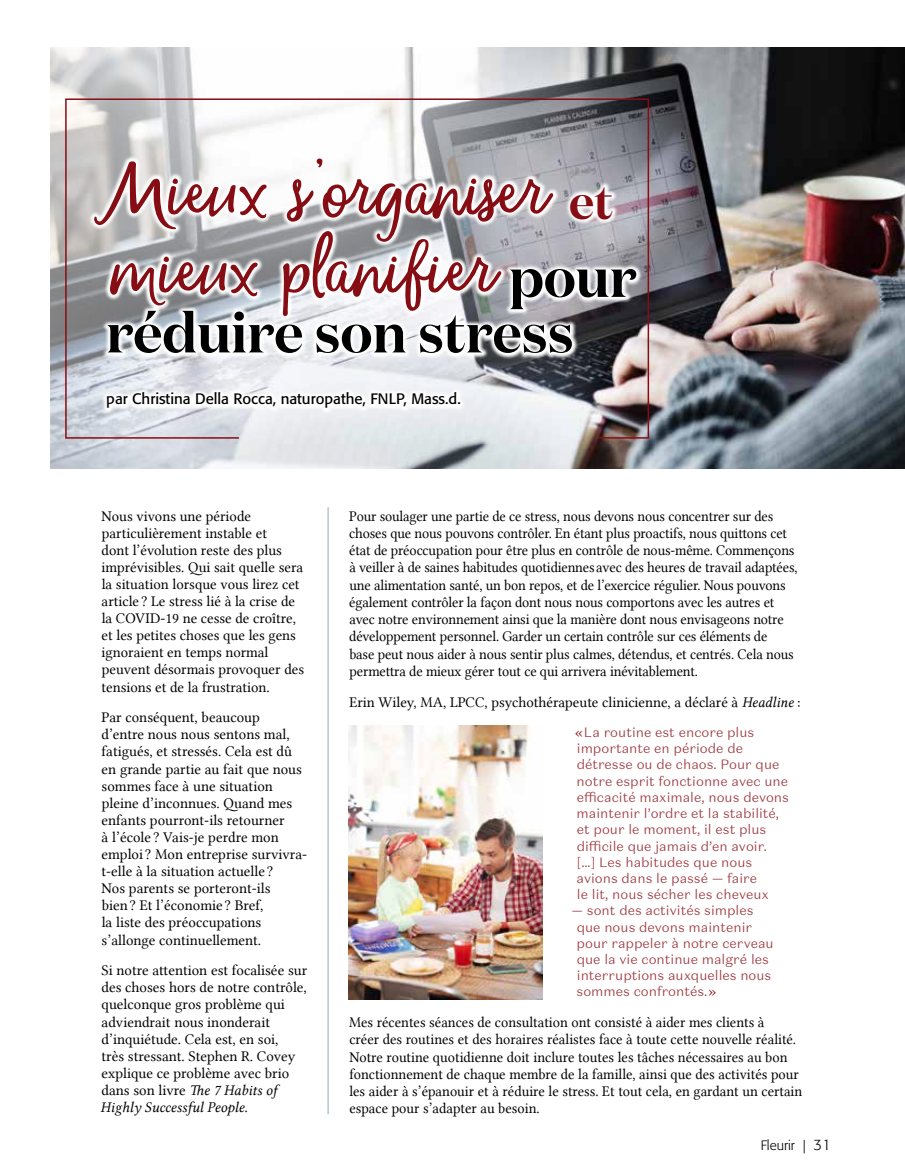
<style>
.page{position:relative;width:905px;height:1175px;background:#fff}
.page>*{position:absolute;margin:0;border:0;box-sizing:border-box;transform-origin:0 0}
.t1{font:78px/78px "Money Penny Script";color:#860d14}
.t2{font:600 55.5px "Domaine Disp";color:#000}
.t3{font:15px/17.1px "Lin Libertine";color:#000}
.t4{font:15px/17.2px "Lin Libertine";color:#000;scale:.95 1}
.t5{font:15px/17.2px "Lin Libertine";color:#000;scale:.96 1}
.t6{font:15px "Formata";color:#000}
.t7{font:15px "Lin Libertine I";color:#000}
.t8{font:300 13.5px/16.2px "Domaine Sans Text";color:#9e3d43}
.t9{font:300 13.5px "Formata";color:#000}
.s1{font-family:"Domaine Disp";font-weight:600;font-size:48px}
.s2{font-family:"Domaine Disp";font-weight:600;font-size:55.5px;color:#000}
.s3{font-family:"Lin Libertine I"}
.s4{color:#860d14}
.s5{font-size:15px}
</style>
<div class="page">
<img style="left:51px;top:48px;width:853px;height:420px">
<hr style="left:328px;top:507px;width:1px;height:607px;background:#97a8b2">
<svg style="left:64px;top:98px;width:585px;height:341px"></svg>
<img style="left:349px;top:725px;width:193px;height:274px">
<h1 class="t1" style="left:102px;top:153px;width:536px">Mieux s’organiser <span class="s1">et </span>mieux planifier <span class="s2">pour</span></h1>
<h2 class="t2" style="left:106px;top:297px;width:469px">réduire son stress</h2>
<p class="t6" style="left:106px;top:390px;width:356px">par Christina Della Rocca, naturopathe, FNLP, Mass.d.</p>
<p class="t3" style="left:102px;top:507px;width:204px">Nous vivons une période particulièrement instable et<br>dont l’évolution reste des plus imprévisibles. Qui sait quelle sera la situation lorsque vous lirez cet article ? Le stress lié à la crise de la COVID‑19 ne cesse de croître, et les petites choses que les gens ignoraient en temps normal peuvent désormais provoquer des tensions et de la frustration.</p>
<p class="t3" style="left:101px;top:708px;width:207px">Par conséquent, beaucoup<br>d’entre nous nous sentons mal, fatigués, et stressés. Cela est dû en grande partie au fait que nous sommes face à une situation pleine d’inconnues. Quand mes enfants pourront-ils retourner<br>à l’école ? Vais-je perdre mon emploi ? Mon entreprise survivra&shy;t-elle à la situation actuelle ?<br>Nos parents se porteront-ils<br>bien ? Et l’économie ? Bref,<br>la liste des préoccupations s’allonge continuellement.</p>
<p class="t3" style="left:101px;top:961px;width:207px">Si notre attention est focalisée sur des choses hors de notre contrôle, quelconque gros problème qui adviendrait nous inonderait d’inquiétude. Cela est, en soi,<br>très stressant. Stephen R. Covey explique ce problème avec brio dans son livre <span class="s3">The 7 Habits of</span></p>
<p class="t7" style="left:101px;top:1098px;width:148px">Highly Successful People.</p>
<p class="t4" style="left:349px;top:507px;width:473px">Pour soulager une partie de ce stress, nous devons nous concentrer sur des choses que nous pouvons contrôler. En étant plus proactifs, nous quittons cet état de préoccupation pour être plus en contrôle de nous-même. Commençons à veiller à de saines habitudes quotidiennes avec des heures de travail adaptées, une alimentation santé, un bon repos, et de l’exercice régulier. Nous pouvons également contrôler la façon dont nous nous comportons avec les autres et avec notre environnement ainsi que la manière dont nous envisageons notre développement personnel. Garder un certain contrôle sur ces éléments de<br>base peut nous aider à nous sentir plus calmes, détendus, et centrés. Cela nous permettra de mieux gérer tout ce qui arrivera inévitablement.</p>
<p class="t3" style="left:349px;top:694px;width:453px">Erin Wiley, MA, LPCC, psychothérapeute clinicienne, a déclaré à <span class="s3">Headline</span> :</p>
<p class="t8" style="left:575px;top:724px;width:215px"><span class="s4">«</span> La routine est encore plus importante en période de détresse ou de chaos. Pour que notre esprit fonctionne avec une efficacité maximale, nous devons maintenir l’ordre et la stabilité, et pour le moment, il est plus difficile que jamais d’en avoir.<br>[…] Les habitudes que nous avions dans le passé — faire<br>le lit, nous sécher les cheveux</p>
<p class="t8" style="left:576px;top:902px;width:199px;text-indent:-5px">— sont des activités simples que nous devons maintenir pour rappeler à notre cerveau que la vie continue malgré les interruptions auxquelles nous sommes confrontés. <span class="s4">»</span></p>
<p class="t5" style="left:349px;top:1013px;width:473px">Mes récentes séances de consultation ont consisté à aider mes clients à<br>créer des routines et des horaires réalistes face à toute cette nouvelle réalité.<br>Notre routine quotidienne doit inclure toutes les tâches nécessaires au bon fonctionnement de chaque membre de la famille, ainsi que des activités pour les aider à s’épanouir et à réduire le stress. Et tout cela, en gardant un certain espace pour s’adapter au besoin.</p>
<p class="t9" style="left:760px;top:1137px;width:72px">Fleurir | <span class="s5">31</span></p>
</div>
